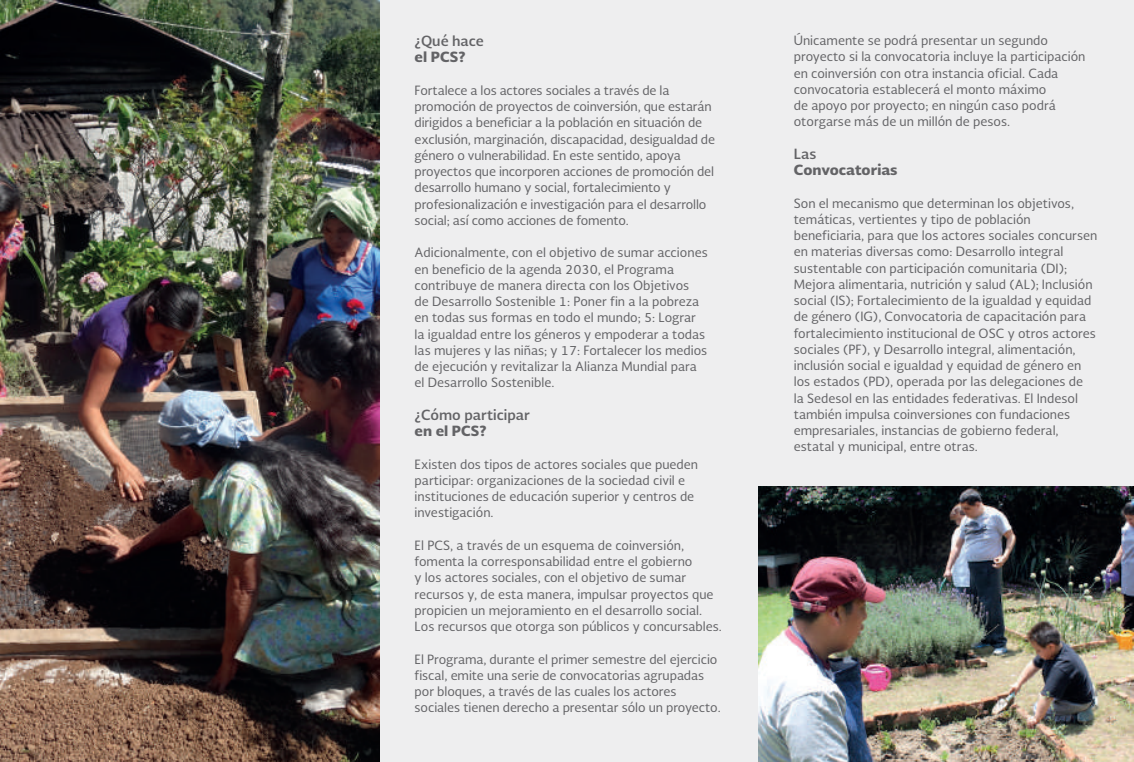
<style>
.page{position:relative;width:1134px;height:762px;background:#fff}
.page>*{position:absolute;margin:0;border:0;box-sizing:border-box;transform-origin:0 0}
.t1{font:900 13.75px "Soberana Sans";color:#636366}
.t2{font:700 13.75px "Soberana Sans";color:#636366}
.t3{font:12.5px/16.2px "Soberana Sans";color:#636366}
</style>
<div class="page">
<div style="left:378px;top:0;width:756px;height:762px;background:#eeeeef"></div>
<img style="left:758px;top:487px;width:376px;height:275px">
<img style="left:0;top:0;width:379px;height:762px">
<p class="t2" style="left:415px;top:32px;width:71px">¿Qué hace</p>
<p class="t1" style="left:415px;top:47px;width:53px">el PCS?</p>
<p class="t3" style="left:415px;top:82px;width:302px">Fortalece a los actores sociales a través de la promoción de proyectos de coinversión, que estarán dirigidos a beneficiar a la población en situación de exclusión, marginación, discapacidad, desigualdad de género o vulnerabilidad. En este sentido, apoya proyectos que incorporen acciones de promoción del desarrollo humano y social, fortalecimiento y profesionalización e investigación para el desarrollo social; así como acciones de fomento.</p>
<p class="t3" style="left:415px;top:244px;width:295px">Adicionalmente, con el objetivo de sumar acciones en beneficio de la agenda 2030, el Programa contribuye de manera directa con los Objetivos<br>de Desarrollo Sostenible 1: Poner fin a la pobreza en todas sus formas en todo el mundo; 5: Lograr la igualdad entre los géneros y empoderar a todas las mujeres y las niñas; y 17: Fortalecer los medios de ejecución y revitalizar la Alianza Mundial para el Desarrollo Sostenible.</p>
<p class="t2" style="left:415px;top:405px;width:117px">¿Cómo participar</p>
<p class="t1" style="left:415px;top:421px;width:74px">en el PCS?</p>
<p class="t3" style="left:415px;top:455px;width:285px">Existen dos tipos de actores sociales que pueden participar: organizaciones de la sociedad civil e instituciones de educación superior y centros de investigación.</p>
<p class="t3" style="left:415px;top:537px;width:309px">El PCS, a través de un esquema de coinversión, fomenta la corresponsabilidad entre el gobierno<br>y los actores sociales, con el objetivo de sumar recursos y, de esta manera, impulsar proyectos que propicien un mejoramiento en el desarrollo social.<br>Los recursos que otorga son públicos y concursables.</p>
<p class="t3" style="left:415px;top:650px;width:308px">El Programa, durante el primer semestre del ejercicio fiscal, emite una serie de convocatorias agrupadas por bloques, a través de las cuales los actores sociales tienen derecho a presentar sólo un proyecto.</p>
<p class="t3" style="left:794px;top:32px;width:293px">Únicamente se podrá presentar un segundo proyecto si la convocatoria incluye la participación en coinversión con otra instancia oficial. Cada convocatoria establecerá el monto máximo<br>de apoyo por proyecto; en ningún caso podrá otorgarse más de un millón de pesos.</p>
<p class="t2" style="left:794px;top:144px;width:24px">Las</p>
<p class="t1" style="left:794px;top:160px;width:105px">Convocatorias</p>
<p class="t3" style="left:794px;top:194px;width:305px">Son el mecanismo que determinan los objetivos, temáticas, vertientes y tipo de población beneficiaria, para que los actores sociales concursen en materias diversas como: Desarrollo integral sustentable con participación comunitaria (DI); Mejora alimentaria, nutrición y salud (AL); Inclusión social (IS); Fortalecimiento de la igualdad y equidad de género (IG), Convocatoria de capacitación para fortalecimiento institucional de OSC y otros actores sociales (PF), y Desarrollo integral, alimentación, inclusión social e igualdad y equidad de género en los estados (PD), operada por las delegaciones de<br>la Sedesol en las entidades federativas. El Indesol también impulsa coinversiones con fundaciones empresariales, instancias de gobierno federal, estatal y municipal, entre otras.</p>
</div>
